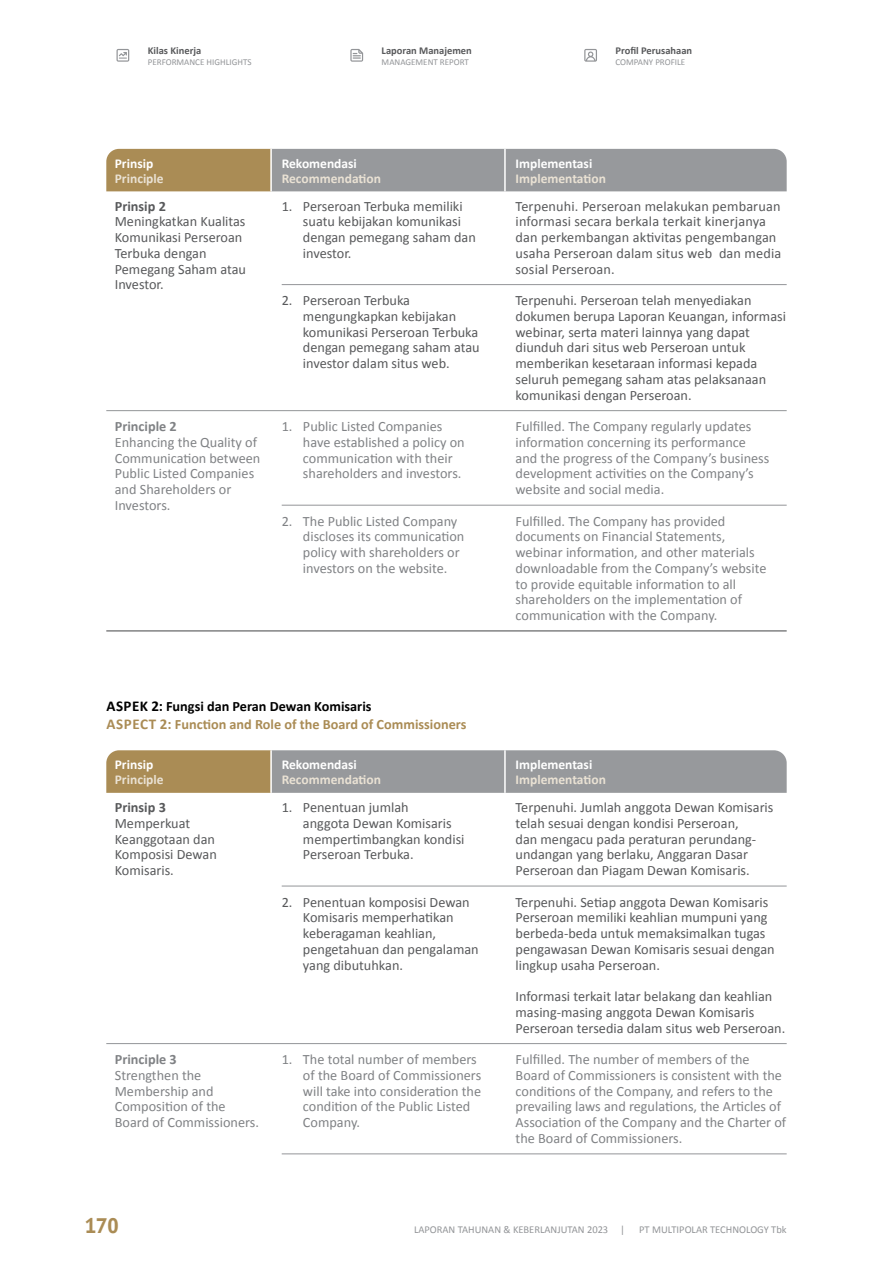
<style>
.page{position:relative;width:893px;height:1276px;background:#fff}
.page>*{position:absolute;margin:0;border:0;box-sizing:border-box;transform-origin:0 0}
.t1{font:700 22.5px "PT Astra Sans";color:#aa8c55}
.t2{font:14.25px/15.8px "Calibri";color:#58595b}
.t3{font:14.25px/15.8px "Calibri";color:#808285}
.t4{font:700 14.25px/18px "Calibri";color:#aa8c55}
.t5{font:700 14.25px "Calibri";color:#808285}
.t6{font:700 14.25px "Calibri";color:#58595b}
.t7{font:700 13.5px "Calibri";color:#eae2d4}
.t8{font:700 13.5px "Calibri";color:#fff}
.t9{font:10.5px "Calibri";color:#939598}
.t10{font:700 10.5px "Calibri";color:#58595b}
.t11{font:9px "Calibri";color:#939598}
.s1{font-size:15px;color:#000}
.s2{color:#000}
.s3{font-size:15px}
</style>
<div class="page">
<svg style="left:117px;top:49px;width:12px;height:13px"></svg>
<svg style="left:350px;top:49px;width:13px;height:13px"></svg>
<svg style="left:584px;top:49px;width:13px;height:13px"></svg>
<svg style="left:106px;top:149px;width:681px;height:42px;background:#9b968b"></svg>
<hr style="left:504px;top:149px;width:2px;height:42px;background:#fff">
<hr style="left:270px;top:149px;width:2px;height:42px;background:#fff">
<hr style="left:106px;top:410px;width:681px;height:1px;background:#939598">
<hr style="left:106px;top:630px;width:681px;height:1px;background:#58595b">
<hr style="left:282px;top:284px;width:505px;height:1px;background:#939598">
<hr style="left:282px;top:505px;width:505px;height:1px;background:#939598">
<svg style="left:106px;top:750px;width:681px;height:43px;background:#9c978c"></svg>
<hr style="left:504px;top:750px;width:2px;height:43px;background:#fff">
<hr style="left:270px;top:750px;width:2px;height:43px;background:#fff">
<hr style="left:106px;top:1043px;width:681px;height:1px;background:#939598">
<hr style="left:282px;top:886px;width:505px;height:1px;background:#939598">
<hr style="left:282px;top:1153px;width:505px;height:1px;background:#939598">
<p class="t10" style="left:148px;top:44px;width:55px">Kilas Kinerja</p>
<p class="t11" style="left:148px;top:56px;width:105px">PERFORMANCE HIGHLIGHTS</p>
<p class="t10" style="left:382px;top:44px;width:92px">Laporan Manajemen</p>
<p class="t11" style="left:382px;top:56px;width:89px">MANAGEMENT REPORT</p>
<p class="t10" style="left:615px;top:44px;width:78px">Profil Perusahaan</p>
<p class="t11" style="left:615px;top:56px;width:71px">COMPANY PROFILE</p>
<p class="t8" style="left:115px;top:155px;width:40px">Prinsip</p>
<p class="t7" style="left:115px;top:170px;width:50px">Principle</p>
<p class="t8" style="left:282px;top:155px;width:77px">Rekomendasi</p>
<p class="t7" style="left:282px;top:170px;width:101px">Recommendation</p>
<p class="t6" style="left:115px;top:197px;width:53px">Prinsip 2</p>
<p class="t2" style="left:115px;top:213px;width:133px">Meningkatkan Kualitas<br>Komunikasi Perseroan<br>Terbuka dengan<br>Pemegang Saham atau<br>Investor.</p>
<p class="t2" style="left:303px;top:197px;width:174px;text-indent:-21px">1. Perseroan Terbuka memiliki suatu kebijakan komunikasi dengan pemegang saham dan investor.</p>
<p class="t2" style="left:303px;top:292px;width:178px;text-indent:-21px">2. Perseroan Terbuka mengungkapkan kebijakan komunikasi Perseroan Terbuka dengan pemegang saham atau investor dalam situs web.</p>
<p class="t5" style="left:115px;top:417px;width:64px">Principle 2</p>
<p class="t3" style="left:115px;top:434px;width:147px">Enhancing the Quality of<br>Communication between<br>Public Listed Companies and Shareholders or<br>Investors.</p>
<p class="t3" style="left:303px;top:418px;width:163px;text-indent:-21px">1. Public Listed Companies have established a policy on communication with their shareholders and investors.</p>
<p class="t3" style="left:303px;top:512px;width:163px;text-indent:-21px">2. The Public Listed Company discloses its communication policy with shareholders or investors on the website.</p>
<p class="t4" style="left:107px;top:696px;width:361px"><span class="s1">ASPEK 2:</span> <span class="s2">Fungsi dan Peran Dewan Komisaris<br></span><span class="s3">ASPECT 2:</span> Function and Role of the Board of Commissioners</p>
<p class="t8" style="left:115px;top:756px;width:40px">Prinsip</p>
<p class="t7" style="left:115px;top:771px;width:50px">Principle</p>
<p class="t8" style="left:282px;top:756px;width:77px">Rekomendasi</p>
<p class="t7" style="left:282px;top:771px;width:101px">Recommendation</p>
<p class="t6" style="left:115px;top:798px;width:53px">Prinsip 3</p>
<p class="t2" style="left:115px;top:814px;width:104px">Memperkuat<br>Keanggotaan dan<br>Komposisi Dewan<br>Komisaris.</p>
<p class="t2" style="left:303px;top:798px;width:163px;text-indent:-21px">1. Penentuan jumlah<br>anggota Dewan Komisaris mempertimbangkan kondisi<br>Perseroan Terbuka.</p>
<p class="t2" style="left:303px;top:893px;width:177px;text-indent:-21px">2. Penentuan komposisi Dewan<br>Komisaris memperhatikan keberagaman keahlian, pengetahuan dan pengalaman yang dibutuhkan.</p>
<p class="t5" style="left:115px;top:1050px;width:64px">Principle 3</p>
<p class="t3" style="left:115px;top:1066px;width:146px">Strengthen the<br>Membership and<br>Composition of the<br>Board of Commissioners.</p>
<p class="t3" style="left:303px;top:1050px;width:180px;text-indent:-21px">1. The total number of members of the Board of Commissioners will take into consideration the condition of the Public Listed<br>Company.</p>
<p class="t8" style="left:516px;top:155px;width:78px">Implementasi</p>
<p class="t7" style="left:516px;top:170px;width:92px">Implementation</p>
<p class="t2" style="left:516px;top:197px;width:267px">Terpenuhi. Perseroan melakukan pembaruan informasi secara berkala terkait kinerjanya dan perkembangan aktivitas pengembangan usaha Perseroan dalam situs web dan media sosial Perseroan.</p>
<p class="t2" style="left:516px;top:292px;width:272px">Terpenuhi. Perseroan telah menyediakan dokumen berupa Laporan Keuangan, informasi webinar, serta materi lainnya yang dapat diunduh dari situs web Perseroan untuk memberikan kesetaraan informasi kepada seluruh pemegang saham atas pelaksanaan komunikasi dengan Perseroan.</p>
<p class="t3" style="left:516px;top:418px;width:255px">Fulfilled. The Company regularly updates information concerning its performance and the progress of the Company’s business development activities on the Company’s website and social media.</p>
<p class="t3" style="left:516px;top:512px;width:252px">Fulfilled. The Company has provided documents on Financial Statements, webinar information, and other materials downloadable from the Company’s website to provide equitable information to all shareholders on the implementation of communication with the Company.</p>
<p class="t8" style="left:516px;top:756px;width:78px">Implementasi</p>
<p class="t7" style="left:516px;top:771px;width:92px">Implementation</p>
<p class="t2" style="left:516px;top:799px;width:259px">Terpenuhi. Jumlah anggota Dewan Komisaris telah sesuai dengan kondisi Perseroan,<br>dan mengacu pada peraturan perundang&shy;undangan yang berlaku, Anggaran Dasar Perseroan dan Piagam Dewan Komisaris.</p>
<p class="t2" style="left:516px;top:893px;width:261px">Terpenuhi. Setiap anggota Dewan Komisaris Perseroan memiliki keahlian mumpuni yang berbeda-beda untuk memaksimalkan tugas pengawasan Dewan Komisaris sesuai dengan lingkup usaha Perseroan.</p>
<p class="t2" style="left:516px;top:987px;width:271px">Informasi terkait latar belakang dan keahlian masing-masing anggota Dewan Komisaris<br>Perseroan tersedia dalam situs web Perseroan.</p>
<p class="t3" style="left:516px;top:1050px;width:272px">Fulfilled. The number of members of the Board of Commissioners is consistent with the conditions of the Company, and refers to the prevailing laws and regulations, the Articles of Association of the Company and the Charter of the Board of Commissioners.</p>
<h1 class="t1" style="left:85px;top:1211px;width:35px">170</h1>
<p class="t9" style="left:414px;top:1223px;width:212px">LAPORAN TAHUNAN &amp; KEBERLANJUTAN 2023 |</p>
<p class="t9" style="left:639px;top:1223px;width:149px">PT MULTIPOLAR TECHNOLOGY Tbk</p>
</div>
